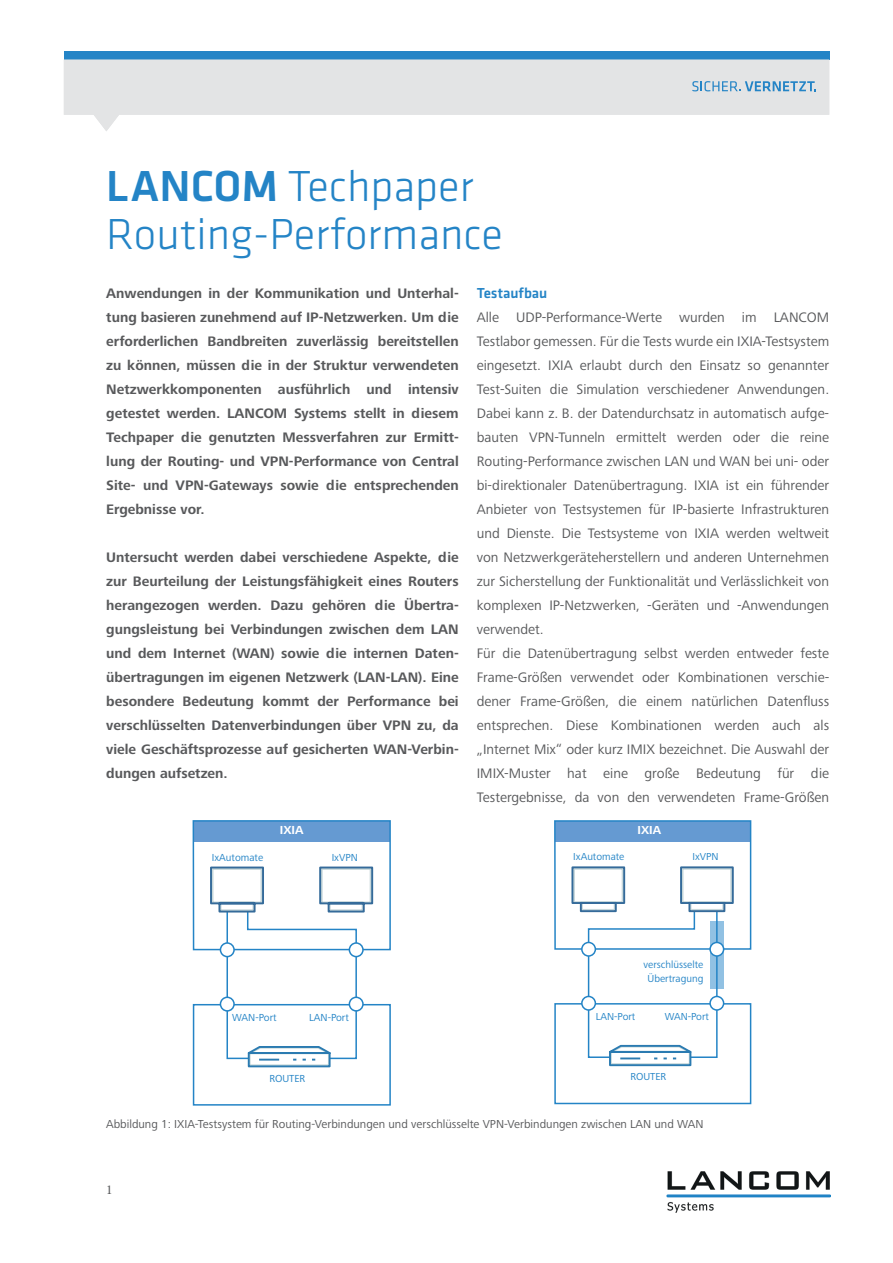
<style>
.page{position:relative;width:893px;height:1263px;background:#fff}
.page>*{position:absolute;margin:0;border:0;box-sizing:border-box;transform-origin:0 0}
.t1{font:300 45px/48px "Klavika Basic";color:#2484c6}
.t2{font:500 15px "Klavika Basic";color:#2484c6}
.t3{font:14.25px/24px "Frutiger Next Pro";color:#58595b}
.t4{font:700 14.25px/24px "Frutiger Next Pro";color:#58595b;text-align:justify}
.t5{font:13.5px "Minion Pro";color:#58595b}
.t6{font:12px "Frutiger Next Pro";color:#58595b}
.t7{font:700 12px "Frutiger Next Pro";color:#fff}
.t8{font:10.5px/13.5px "Frutiger Next Pro";color:#2484c6;text-align:center}
.s1{font-weight:500}
</style>
<div class="page">
<img style="left:667px;top:1172px;width:163px;height:41px">
<div style="left:64px;top:51px;width:765px;height:9px;background:#2484c6"></div>
<svg style="left:64px;top:59px;width:765px;height:72px;fill:#e3e4e5"></svg>
<svg style="left:692px;top:81px;width:124px;height:10px"></svg>
<svg style="left:554px;top:820px;width:197px;height:284px"></svg>
<div style="left:588px;top:948px;width:130px;height:110px;border:2px solid #2484c6"></div>
<svg style="left:570px;top:865px;width:165px;height:146px"></svg>
<svg style="left:603px;top:1044px;width:90px;height:23px"></svg>
<hr style="left:620px;top:1057px;width:20px;height:2px;background:#2b7bb1">
<div style="left:193px;top:821px;width:197px;height:20px;background:#659ad2"></div>
<div style="left:193px;top:820px;width:198px;height:130px;border:2px solid #2484c6"></div>
<div style="left:193px;top:1004px;width:198px;height:101px;border:2px solid #2484c6"></div>
<div style="left:226px;top:949px;width:131px;height:110px;border:2px solid #2484c6"></div>
<svg style="left:209px;top:866px;width:165px;height:146px"></svg>
<svg style="left:241px;top:1046px;width:91px;height:22px"></svg>
<h1 class="t1" style="left:106px;top:161px;width:398px"><span class="s1">LANCOM</span> Techpaper<br>Routing-Performance</h1>
<p class="t4" style="left:106px;top:282px;width:354px">Anwendungen in der Kommunikation und Unterhal&shy;tung basieren zunehmend auf IP-Netzwerken. Um die erforderlichen Bandbreiten zuverlässig bereitstellen zu können, müssen die in der Struktur verwendeten Netzwerkkomponenten ausführlich und intensiv getestet werden. LANCOM Systems stellt in diesem Techpaper die genutzten Messverfahren zur Ermitt&shy;lung der Routing- und VPN-Performance von Central Site- und VPN-Gateways sowie die entsprechenden Ergebnisse vor.</p>
<p class="t4" style="left:106px;top:546px;width:354px">Untersucht werden dabei verschiedene Aspekte, die zur Beurteilung der Leistungsfähigkeit eines Routers herangezogen werden. Dazu gehören die Übertra&shy;gungsleistung bei Verbindungen zwischen dem LAN und dem Internet (WAN) sowie die internen Daten&shy;übertragungen im eigenen Netzwerk (LAN-LAN). Eine besondere Bedeutung kommt der Performance bei verschlüsselten Datenverbindungen über VPN zu, da viele Geschäftsprozesse auf gesicherten WAN-Verbin&shy;dungen aufsetzen.</p>
<p class="t2" style="left:477px;top:283px;width:72px">Testaufbau</p>
<p class="t3" style="left:477px;top:306px;width:354px">Alle UDP-Performance-Werte wurden im LANCOM Testlabor gemessen. Für die Tests wurde ein IXIA-Testsystem eingesetzt. IXIA erlaubt durch den Einsatz so genannter Test-Suiten die Simulation verschiedener Anwendungen.<br>Dabei kann z. B. der Datendurchsatz in automatisch aufge&shy;bauten VPN-Tunneln ermittelt werden oder die reine Routing-Performance zwischen LAN und WAN bei uni- oder bi-direktionaler Datenübertragung. IXIA ist ein führender Anbieter von Testsystemen für IP-basierte Infrastrukturen und Dienste. Die Testsysteme von IXIA werden weltweit von Netzwerkgeräteherstellern und anderen Unternehmen zur Sicherstellung der Funktionalität und Verlässlichkeit von komplexen IP-Netzwerken, -Geräten und -Anwendungen verwendet.<br>Für die Datenübertragung selbst werden entweder feste Frame-Größen verwendet oder Kombinationen verschie&shy;dener Frame-Größen, die einem natürlichen Datenfluss entsprechen. Diese Kombinationen werden auch als „Internet Mix“ oder kurz IMIX bezeichnet. Die Auswahl der IMIX-Muster hat eine große Bedeutung für die Testergebnisse, da von den verwendeten Frame-Größen</p>
<p class="t7" style="left:280px;top:823px;width:25px">IXIA</p>
<p class="t7" style="left:638px;top:823px;width:25px">IXIA</p>
<p class="t8" style="left:212px;top:850px;width:53px">IxAutomate</p>
<p class="t8" style="left:332px;top:850px;width:28px">IxVPN</p>
<p class="t8" style="left:573px;top:850px;width:53px">IxAutomate</p>
<p class="t8" style="left:692px;top:850px;width:28px">IxVPN</p>
<p class="t8" style="left:644px;top:958px;width:61px">verschlüsselte<br>Übertragung</p>
<p class="t8" style="left:232px;top:1010px;width:46px">WAN-Port</p>
<p class="t8" style="left:309px;top:1010px;width:41px">LAN-Port</p>
<p class="t8" style="left:596px;top:1009px;width:41px">LAN-Port</p>
<p class="t8" style="left:665px;top:1009px;width:46px">WAN-Port</p>
<p class="t8" style="left:269px;top:1071px;width:37px">ROUTER</p>
<p class="t8" style="left:631px;top:1070px;width:37px">ROUTER</p>
<p class="t6" style="left:106px;top:1117px;width:599px">Abbildung 1: IXIA-Testsystem für Routing-Verbindungen und verschlüsselte VPN-Verbindungen zwischen LAN und WAN</p>
<p class="t5" style="left:106px;top:1181px;width:8px">1</p>
</div>
